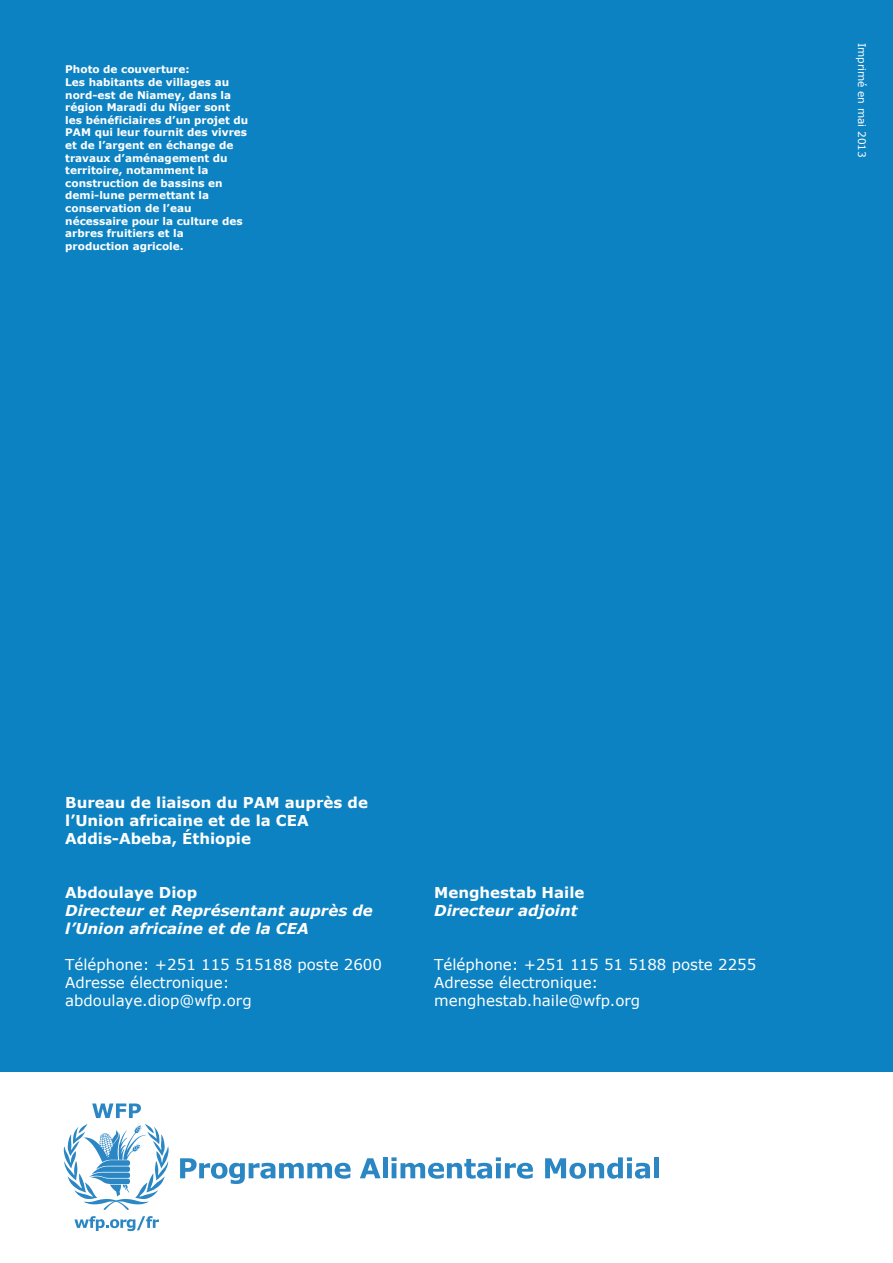
<style>
.page{position:relative;width:893px;height:1263px;background:#fff}
.page>*{position:absolute;margin:0;border:0;box-sizing:border-box;transform-origin:0 0}
.t1{font:15px/18px "Verdana";color:#fff}
.t2{font:700 15px/18px "Verdana";color:#fff}
.t3{font:italic 700 15px/18px "Verdana";color:#fff}
.t4{font:700 10.5px/12.6px "Verdana";color:#fff}
.t5{font:10.5px "Verdana";color:#fff}
</style>
<div class="page">
<svg style="left:64px;top:1124px;width:105px;height:86px"></svg>
<svg style="left:180px;top:1158px;width:171px;height:26px"></svg>
<svg style="left:360px;top:1158px;width:21px;height:20px"></svg>
<div style="left:383px;top:1157px;width:5px;height:21px;background:#2b86c4"></div>
<svg style="left:391px;top:1157px;width:142px;height:22px"></svg>
<svg style="left:545px;top:1157px;width:105px;height:22px"></svg>
<div style="left:654px;top:1157px;width:5px;height:21px;background:#2b86c4"></div>
<svg style="left:92px;top:1103px;width:49px;height:15px"></svg>
<svg style="left:74px;top:1216px;width:85px;height:15px"></svg>
<div style="left:0;top:0;width:893px;height:1071px;background:#0c82c2"></div>
<p class="t4" style="left:65px;top:63px;width:185px">Photo de couverture:<br>Les habitants de villages au nord-est de Niamey, dans la région Maradi du Niger sont les bénéficiaires d’un projet du<br>PAM qui leur fournit des vivres et de l’argent en échange de travaux d’aménagement du territoire, notamment la construction de bassins en demi-lune permettant la conservation de l’eau nécessaire pour la culture des arbres fruitiers et la production agricole.</p>
<p class="t5" style="left:869px;top:43px;width:117px;rotate:90deg">Imprimé en mai 2013</p>
<h1 class="t2" style="left:65px;top:793px;width:304px">Bureau de liaison du PAM auprès de l’Union africaine et de la CEA<br>Addis-Abeba, Éthiopie</h1>
<h1 class="t2" style="left:65px;top:883px;width:133px">Abdoulaye Diop</h1>
<h1 class="t3" style="left:65px;top:901px;width:309px">Directeur et Représentant auprès de l’Union africaine et de la CEA</h1>
<h1 class="t1" style="left:65px;top:955px;width:318px">Téléphone: +251 115 515188 poste 2600<br>Adresse électronique: abdoulaye.diop@wfp.org</h1>
<h1 class="t2" style="left:434px;top:883px;width:152px">Menghestab Haile</h1>
<h1 class="t3" style="left:434px;top:901px;width:145px">Directeur adjoint</h1>
<h1 class="t1" style="left:434px;top:955px;width:324px">Téléphone: +251 115 51 5188 poste 2255<br>Adresse électronique: menghestab.haile@wfp.org</h1>
</div>
